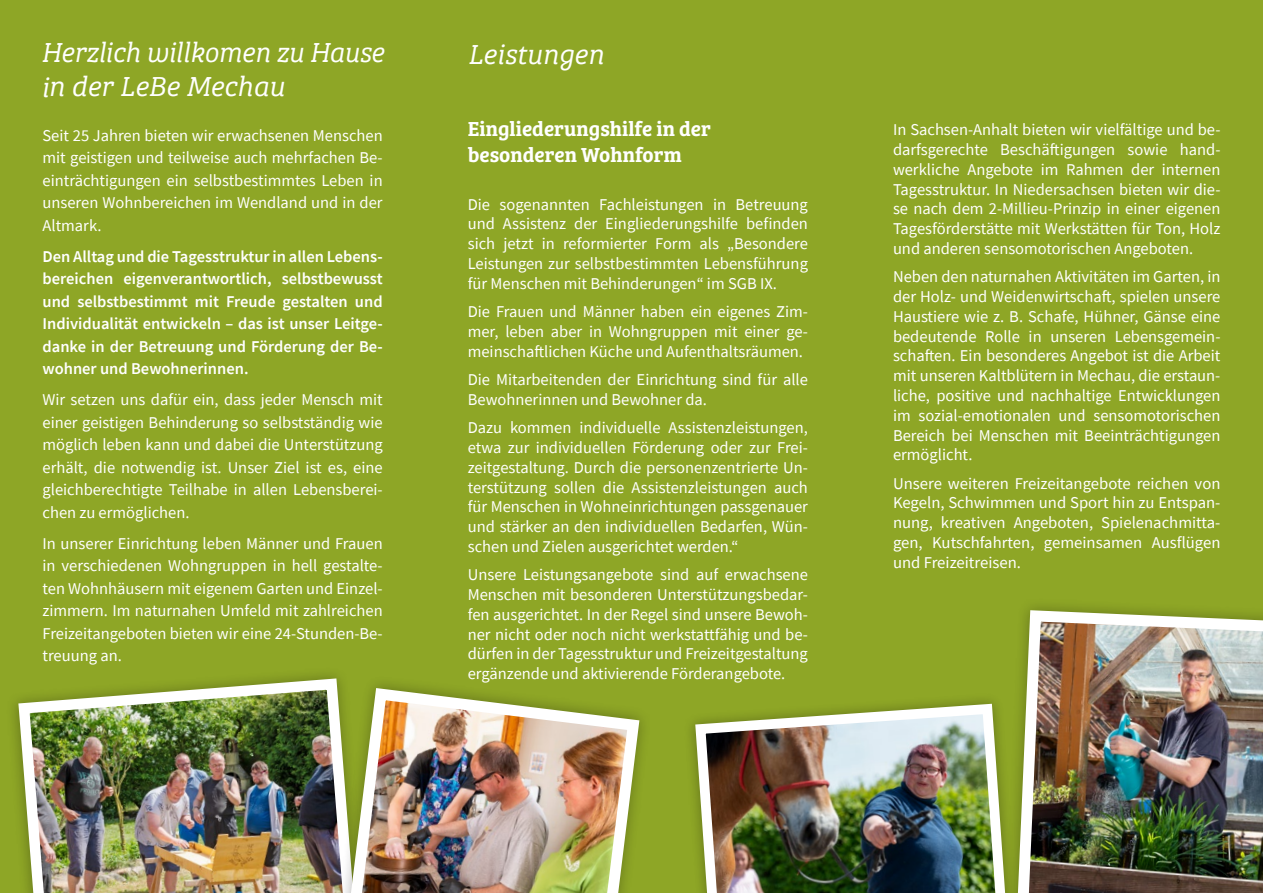
<style>
.page{position:relative;width:1263px;height:893px;background:#8ea626}
.page>*{position:absolute;margin:0;border:0;box-sizing:border-box;transform-origin:0 0}
.t1{font:italic 28.5px "Bree Serif Lt";letter-spacing:-.01em;color:#fff}
.t2{font:21px/25.2px "Bree Serif Sb";color:#fff}
.t3{font:16.5px/19.8px "Source Sans Pro";color:#fff;text-align:justify}
.t4{font:600 16.5px/22.5px "Source Sans Pro";color:#fff;text-align:justify}
</style>
<div class="page">
<img style="left:1019px;top:606px;width:244px;height:287px">
<div style="left:684px;top:692px;width:335px;height:201px;background:#000;opacity:.3"></div>
<img style="left:690px;top:698px;width:323px;height:195px">
<img style="left:14px;top:675px;width:313px;height:218px">
<div style="left:327px;top:675px;width:325px;height:218px;background:#000;opacity:.3"></div>
<img style="left:334px;top:682px;width:311px;height:211px">
<h1 class="t1" style="left:41px;top:31px;width:344px">Herzlich willkomen zu Hause</h1>
<h1 class="t1" style="left:468px;top:33px;width:137px">Leistungen</h1>
<h1 class="t1" style="left:41px;top:66px;width:245px">in der LeBe Mechau</h1>
<p class="t2" style="left:468px;top:115px;width:245px">Eingliederungshilfe in der besonderen Wohnform</p>
<p class="t3" style="left:468px;top:194px;width:342px">Die sogenannten Fachleistungen in Betreuung und Assistenz der Eingliederungshilfe befinden sich jetzt in reformierter Form als „Besondere Leistungen zur selbstbestimmten Lebensführung für Menschen mit Behinderungen“ im SGB IX.</p>
<p class="t3" style="left:468px;top:302px;width:342px">Die Frauen und Männer haben ein eigenes Zim&shy;mer, leben aber in Wohngruppen mit einer ge&shy;meinschaftlichen Küche und Aufenthaltsräumen.</p>
<p class="t3" style="left:468px;top:370px;width:342px">Die Mitarbeitenden der Einrichtung sind für alle<br>Bewohnerinnen und Bewohner da.</p>
<p class="t3" style="left:468px;top:418px;width:342px">Dazu kommen individuelle Assistenzleistungen, etwa zur individuellen Förderung oder zur Frei&shy;zeitgestaltung. Durch die personenzentrierte Un&shy;terstützung sollen die Assistenzleistungen auch für Menschen in Wohneinrichtungen passgenauer und stärker an den individuellen Bedarfen, Wün&shy;schen und Zielen ausgerichtet werden.“</p>
<p class="t3" style="left:468px;top:565px;width:342px">Unsere Leistungsangebote sind auf erwachsene Menschen mit besonderen Unterstützungsbedar&shy;fen ausgerichtet. In der Regel sind unsere Bewoh&shy;ner nicht oder noch nicht werkstattfähig und be&shy;dürfen in der Tagesstruktur und Freizeitgestaltung ergänzende und aktivierende Förderangebote.</p>
<p class="t3" style="left:43px;top:124px;width:342px;line-height:22.5px">Seit 25 Jahren bieten wir erwachsenen Menschen mit geistigen und teilweise auch mehrfachen Be&shy;einträchtigungen ein selbstbestimmtes Leben in unseren Wohnbereichen im Wendland und in der Altmark.</p>
<p class="t4" style="left:43px;top:245px;width:342px">Den Alltag und die Tagesstruktur in allen Lebens&shy;bereichen eigenverantwortlich, selbstbewusst und selbstbestimmt mit Freude gestalten und Individualität entwickeln – das ist unser Leitge&shy;danke in der Betreuung und Förderung der Be&shy;wohner und Bewohnerinnen.</p>
<p class="t3" style="left:43px;top:388px;width:342px;line-height:22.5px">Wir setzen uns dafür ein, dass jeder Mensch mit einer geistigen Behinderung so selbstständig wie möglich leben kann und dabei die Unterstützung erhält, die notwendig ist. Unser Ziel ist es, eine gleichberechtigte Teilhabe in allen Lebensberei&shy;chen zu ermöglichen.</p>
<p class="t3" style="left:43px;top:532px;width:342px;line-height:22.5px">In unserer Einrichtung leben Männer und Frauen in verschiedenen Wohngruppen in hell gestalte&shy;ten Wohnhäusern mit eigenem Garten und Einzel&shy;zimmern. Im naturnahen Umfeld mit zahlreichen Freizeitangeboten bieten wir eine 24-Stunden-Be&shy;treuung an.</p>
<p class="t3" style="left:893px;top:120px;width:329px">In Sachsen-Anhalt bieten wir vielfältige und be&shy;darfsgerechte Beschäftigungen sowie hand&shy;werkliche Angebote im Rahmen der internen Tagesstruktur. In Niedersachsen bieten wir die&shy;se nach dem 2-Millieu-Prinzip in einer eigenen Tagesförderstätte mit Werkstätten für Ton, Holz und anderen sensomotorischen Angeboten.</p>
<p class="t3" style="left:893px;top:267px;width:329px">Neben den naturnahen Aktivitäten im Garten, in der Holz- und Weidenwirtschaft, spielen unsere Haustiere wie z. B. Schafe, Hühner, Gänse eine bedeutende Rolle in unseren Lebensgemein&shy;schaften. Ein besonderes Angebot ist die Arbeit mit unseren Kaltblütern in Mechau, die erstaun&shy;liche, positive und nachhaltige Entwicklungen im sozial-emotionalen und sensomotorischen Bereich bei Menschen mit Beeinträchtigungen ermöglicht.</p>
<p class="t3" style="left:893px;top:473px;width:329px">Unsere weiteren Freizeitangebote reichen von Kegeln, Schwimmen und Sport hin zu Entspan&shy;nung, kreativen Angeboten, Spielenachmitta&shy;gen, Kutschfahrten, gemeinsamen Ausflügen und Freizeitreisen.</p>
</div>
